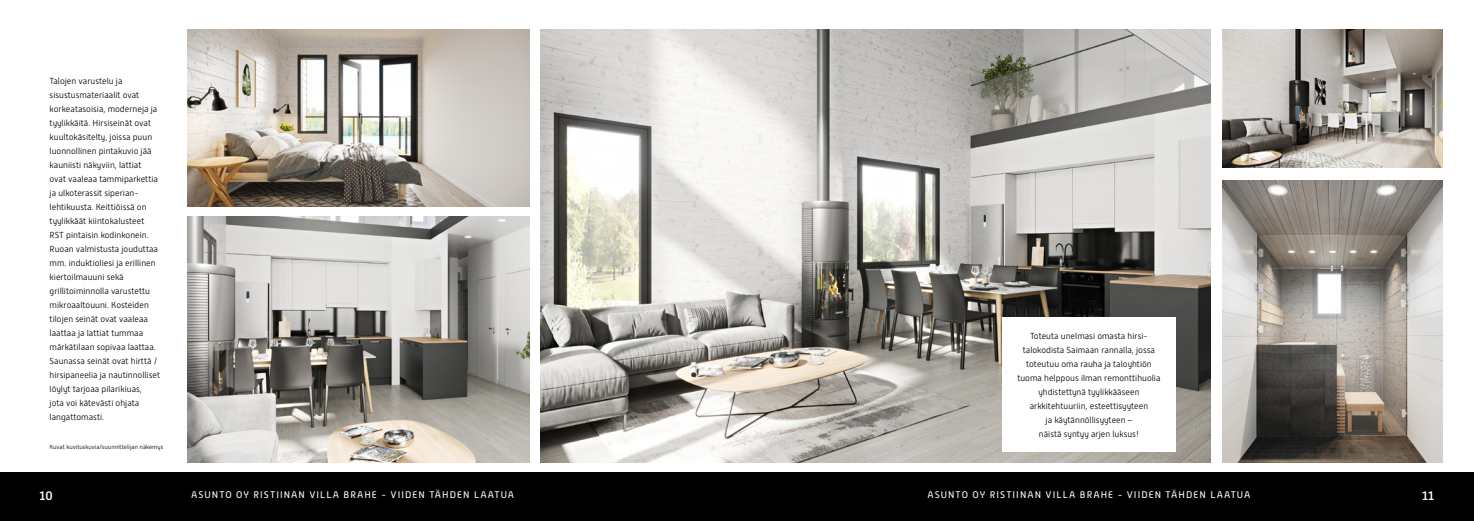
<style>
.page{position:relative;width:1474px;height:521px;background:#fff}
.page>*{position:absolute;margin:0;border:0;box-sizing:border-box;transform-origin:0 0}
.t1{font:500 12.25px "Alwyn New";color:#fff}
.t2{font:9.62px "Alwyn New";letter-spacing:.11em;color:#fff}
.t3{font:300 8.75px/14px "Alwyn New";color:#000;text-align:center}
.t4{font:300 6.12px "Alwyn New";color:#000}
</style>
<div class="page">
<div style="left:0;top:472px;width:1473px;height:49px;background:#000"></div>
<img style="left:540px;top:29px;width:670px;height:433px">
<img style="left:188px;top:216px;width:342px;height:246px">
<img style="left:188px;top:29px;width:342px;height:177px">
<img style="left:1222px;top:180px;width:220px;height:282px">
<img style="left:1222px;top:29px;width:220px;height:139px">
<div style="left:1002px;top:317px;width:173px;height:135px;background:#fff"></div>
<p class="t3" style="left:50px;top:74px;width:112px;text-align:left">Talojen varustelu ja sisustusmateriaalit ovat korkeatasoisia, moderneja ja tyylikkäitä. Hirsiseinät ovat kuultokäsitelty, joissa puun luonnollinen pintakuvio jää kauniisti näkyviin, lattiat ovat vaaleaa tammiparkettia ja ulkoterassit siperian&shy;lehtikuusta. Keittiöissä on tyylikkäät kiintokalusteet<br>RST pintaisin kodinkonein.<br>Ruoan valmistusta jouduttaa mm. induktioliesi ja erillinen kiertoilmauuni sekä grillitoiminnolla varustettu mikroaaltouuni. Kosteiden tilojen seinät ovat vaaleaa laattaa ja lattiat tummaa märkätilaan sopivaa laattaa.<br>Saunassa seinät ovat hirttä / hirsipaneelia ja nautinnolliset löylyt tarjoaa pilarikiuas,<br>jota voi kätevästi ohjata langattomasti.</p>
<p class="t4" style="left:50px;top:443px;width:115px">Kuvat kuvituskuvia/suunnittelijan näkemys</p>
<p class="t3" style="left:1017px;top:329px;width:145px">Toteuta unelmasi omasta hirsi&shy;talokodista Saimaan rannalla, jossa toteutuu oma rauha ja taloyhtiön tuoma helppous ilman remonttihuolia yhdistettynä tyylikkääseen arkkitehtuuriin, esteettisyyteen<br>ja käytännöllisyyteen –<br>näistä syntyy arjen luksus!</p>
<h1 class="t1" style="left:40px;top:488px;width:15px">10</h1>
<p class="t2" style="left:191px;top:489px;width:325px">ASUNTO OY RISTIINAN VILLA BRAHE - VIIDEN TÄHDEN LAATUA</p>
<p class="t2" style="left:927px;top:489px;width:325px">ASUNTO OY RISTIINAN VILLA BRAHE - VIIDEN TÄHDEN LAATUA</p>
<h1 class="t1" style="left:1422px;top:488px;width:13px">11</h1>
</div>
